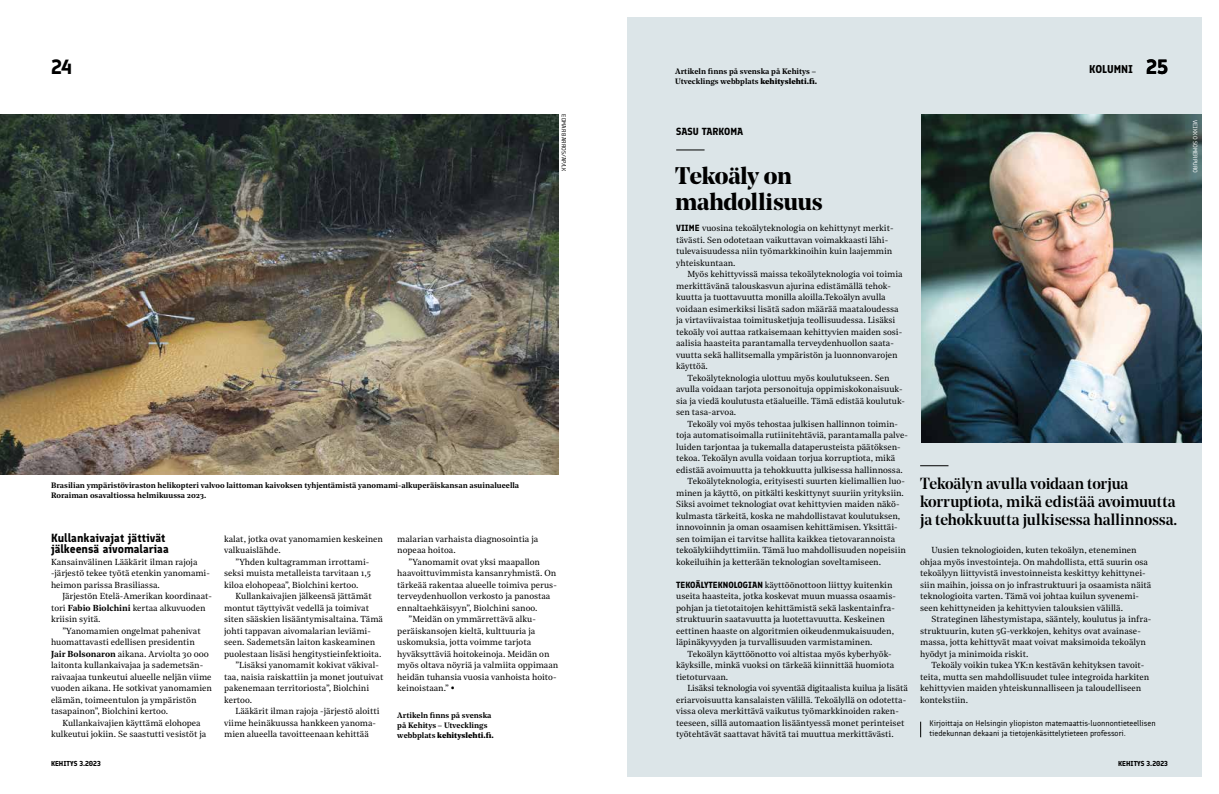
<style>
.page{position:relative;width:1219px;height:794px;background:#fff}
.page>*{position:absolute;margin:0;border:0;box-sizing:border-box;transform-origin:0 0}
.t1{font:700 24px/26px "Noe Display";letter-spacing:-.01em;color:#000}
.t2{font:700 20px "Finlandica";color:#000}
.t3{font:500 16px/18px "Noe Display";letter-spacing:-.005em;color:#000}
.t4{font:700 11.5px/11.5px "Finlandica";color:#000}
.t5{font:700 11px "Finlandica";color:#000}
.t6{font:700 10px "Finlandica";color:#000}
.t7{font:8.7px/11.5px "Noe Text";color:#000}
.t8{font:8px/10px "Finlandica";color:#000}
.t9{font:600 7.8px/10px "Noe Text";color:#000}
.t10{font:700 7px "Finlandica";color:#000}
.t11{font:6px "Finlandica";color:#000}
.t12{font:6px "Finlandica";letter-spacing:.01em;color:#fff}
.s1{font-weight:900}
.s2{font-weight:600}
.s3{font-weight:900;font-size:10px}
.s4{font-family:"Finlandica";font-weight:700}
</style>
<div class="page">
<div style="left:628px;top:17px;width:574px;height:760px;background:#dce5e8"></div>
<svg style="left:920px;top:721px;width:1px;height:16px"></svg>
<svg style="left:676px;top:149px;width:29px;height:1px"></svg>
<img style="left:921px;top:114px;width:281px;height:328px">
<svg style="left:920px;top:465px;width:28px;height:1px"></svg>
<img style="left:0;top:114px;width:558px;height:361px">
<h2 class="t2" style="left:51px;top:54px;width:23px">24</h2>
<h2 class="t2" style="left:1146px;top:54px;width:23px">25</h2>
<p class="t5" style="left:1089px;top:63px;width:45px">KOLUMNI</p>
<p class="t9" style="left:675px;top:65px;width:143px">Artikeln finns på svenska på Kehitys –<br>Utvecklings webbplats <span class="s1">kehityslehti.fi.</span></p>
<p class="t11" style="left:567px;top:114px;width:59px;rotate:90deg">EDMAR BARROS/AP/LK</p>
<p class="t9" style="left:51px;top:480px;width:470px">Brasilian ympäristöviraston helikopteri valvoo laittoman kaivoksen tyhjentämistä yanomami-alkuperäiskansan asuinalueella<br>Roraiman osavaltiossa helmikuussa 2023.</p>
<h3 class="t4" style="left:51px;top:532px;width:119px">Kullankaivajat jättivät jälkeensä aivomalariaa</h3>
<p class="t7" style="left:51px;top:555px;width:160px">Kansainvälinen Lääkärit ilman rajoja -järjestö tekee työtä etenkin yanomami&shy;heimon parissa Brasiliassa.</p>
<p class="t7" style="left:51px;top:590px;width:162px;text-indent:11px">Järjestön Etelä-Amerikan koordinaat&shy;tori <span class="s2">Fabio Biolchini</span> kertaa alkuvuoden kriisin syitä.</p>
<p class="t7" style="left:51px;top:624px;width:162px;text-indent:11px">”Yanomamien ongelmat pahenivat huomattavasti edellisen presidentin<br><span class="s2">Jair Bolsonaron</span> aikana. Arviolta 30 000 laitonta kullankaivajaa ja sademetsän&shy;raivaajaa tunkeutui alueelle neljän viime vuoden aikana. He sotkivat yanomamien elämän, toimeentulon ja ympäristön tasapainon”, Biolchini kertoo.</p>
<p class="t7" style="left:51px;top:716px;width:157px;text-indent:11px">Kullankaivajien käyttämä elohopea kulkeutui jokiin. Se saastutti vesistöt ja</p>
<p class="t7" style="left:224px;top:532px;width:160px">kalat, jotka ovat yanomamien keskeinen</p>
<p class="t7" style="left:224px;top:544px;width:58px">valkuaislähde.</p>
<p class="t7" style="left:235px;top:555px;width:135px">”Yhden kultagramman irrottami-</p>
<p class="t7" style="left:224px;top:567px;width:148px">seksi muista metalleista tarvitaan 1,5</p>
<p class="t7" style="left:224px;top:578px;width:136px">kiloa elohopeaa”, Biolchini kertoo.</p>
<p class="t7" style="left:235px;top:590px;width:138px">Kullankaivajien jälkeensä jättämät</p>
<p class="t7" style="left:224px;top:601px;width:146px">montut täyttyivät vedellä ja toimivat</p>
<p class="t7" style="left:224px;top:613px;width:160px">siten sääskien lisääntymisaltaina. Tämä</p>
<p class="t7" style="left:224px;top:624px;width:148px">johti tappavan aivomalarian leviämi-</p>
<p class="t7" style="left:224px;top:636px;width:153px">seen. Sademetsän laiton kaskeaminen</p>
<p class="t7" style="left:224px;top:647px;width:159px">puolestaan lisäsi hengitystieinfektioita.</p>
<p class="t7" style="left:235px;top:659px;width:145px">”Lisäksi yanomamit kokivat väkival-</p>
<p class="t7" style="left:224px;top:670px;width:161px">taa, naisia raiskattiin ja monet joutuivat</p>
<p class="t7" style="left:224px;top:682px;width:147px">pakenemaan territoriosta”, Biolchini</p>
<p class="t7" style="left:224px;top:693px;width:30px">kertoo.</p>
<p class="t7" style="left:235px;top:705px;width:145px">Lääkärit ilman rajoja -järjestö aloitti</p>
<p class="t7" style="left:224px;top:716px;width:153px">viime heinäkuussa hankkeen yanoma-</p>
<p class="t7" style="left:224px;top:728px;width:146px">mien alueella tavoitteenaan kehittää</p>
<p class="t7" style="left:397px;top:532px;width:142px">malarian varhaista diagnosointia ja nopeaa hoitoa.</p>
<p class="t7" style="left:409px;top:555px;width:133px">”Yanomamit ovat yksi maapallon</p>
<p class="t7" style="left:397px;top:567px;width:160px">haavoittuvimmista kansanryhmistä. On</p>
<p class="t7" style="left:397px;top:578px;width:161px">tärkeää rakentaa alueelle toimiva perus-</p>
<p class="t7" style="left:397px;top:590px;width:155px">terveydenhuollon verkosto ja panostaa</p>
<p class="t7" style="left:397px;top:601px;width:142px">ennaltaehkäisyyn”, Biolchini sanoo.</p>
<p class="t7" style="left:409px;top:613px;width:129px">”Meidän on ymmärrettävä alku-</p>
<p class="t7" style="left:397px;top:624px;width:139px">peräiskansojen kieltä, kulttuuria ja</p>
<p class="t7" style="left:397px;top:636px;width:135px">uskomuksia, jotta voimme tarjota</p>
<p class="t7" style="left:397px;top:647px;width:154px">hyväksyttäviä hoitokeinoja. Meidän on</p>
<p class="t7" style="left:397px;top:659px;width:163px">myös oltava nöyriä ja valmiita oppimaan</p>
<p class="t7" style="left:397px;top:670px;width:161px">heidän tuhansia vuosia vanhoista hoito-</p>
<p class="t7" style="left:397px;top:682px;width:59px">keinoistaan.” <span class="s3">•</span></p>
<p class="t9" style="left:397px;top:709px;width:98px">Artikeln finns på svenska på Kehitys – Utvecklings webbplats <span class="s1">kehityslehti.fi.</span></p>
<p class="t6" style="left:676px;top:125px;width:69px">SASU TARKOMA</p>
<h1 class="t1" style="left:675px;top:162px;width:149px">Tekoäly on mahdollisuus</h1>
<p class="t7" style="left:676px;top:222px;width:219px"><span class="s4">VIIME</span> vuosina tekoälyteknologia on kehittynyt merkit&shy;tävästi. Sen odotetaan vaikuttavan voimakkaasti lähi&shy;tulevaisuudessa niin työmarkkinoihin kuin laajemmin yhteiskuntaan.</p>
<p class="t7" style="left:687px;top:268px;width:217px">Myös kehittyvissä maissa tekoälyteknologia voi toimia</p>
<p class="t7" style="left:676px;top:279px;width:216px">merkittävänä talouskasvun ajurina edistämällä tehok-</p>
<p class="t7" style="left:676px;top:291px;width:211px">kuutta ja tuottavuutta monilla aloilla.Tekoälyn avulla</p>
<p class="t7" style="left:676px;top:302px;width:224px">voidaan esimerkiksi lisätä sadon määrää maataloudessa</p>
<p class="t7" style="left:676px;top:314px;width:221px">ja virtaviivaistaa toimitusketjuja teollisuudessa. Lisäksi</p>
<p class="t7" style="left:676px;top:325px;width:228px">tekoäly voi auttaa ratkaisemaan kehittyvien maiden sosi-</p>
<p class="t7" style="left:676px;top:337px;width:219px">aalisia haasteita parantamalla terveydenhuollon saata-</p>
<p class="t7" style="left:676px;top:348px;width:223px">vuutta sekä hallitsemalla ympäristön ja luonnonvarojen</p>
<p class="t7" style="left:676px;top:360px;width:33px">käyttöä.</p>
<p class="t7" style="left:687px;top:371px;width:203px">Tekoälyteknologia ulottuu myös koulutukseen. Sen</p>
<p class="t7" style="left:676px;top:383px;width:228px">avulla voidaan tarjota personoituja oppimiskokonaisuuk-</p>
<p class="t7" style="left:676px;top:394px;width:230px">sia ja viedä koulutusta etäalueille. Tämä edistää koulutuk-</p>
<p class="t7" style="left:676px;top:406px;width:61px">sen tasa-arvoa.</p>
<p class="t7" style="left:687px;top:417px;width:212px">Tekoäly voi myös tehostaa julkisen hallinnon toimin-</p>
<p class="t7" style="left:676px;top:429px;width:233px">toja automatisoimalla rutiinitehtäviä, parantamalla palve-</p>
<p class="t7" style="left:676px;top:440px;width:226px">luiden tarjontaa ja tukemalla dataperusteista päätöksen-</p>
<p class="t7" style="left:676px;top:452px;width:220px">tekoa. Tekoälyn avulla voidaan torjua korruptiota, mikä</p>
<p class="t7" style="left:676px;top:463px;width:228px">edistää avoimuutta ja tehokkuutta julkisessa hallinnossa.</p>
<p class="t7" style="left:687px;top:475px;width:219px">Tekoälyteknologia, erityisesti suurten kielimallien luo-</p>
<p class="t7" style="left:676px;top:486px;width:229px">minen ja käyttö, on pitkälti keskittynyt suuriin yrityksiin.</p>
<p class="t7" style="left:676px;top:498px;width:225px">Siksi avoimet teknologiat ovat kehittyvien maiden näkö-</p>
<p class="t7" style="left:676px;top:509px;width:226px">kulmasta tärkeitä, koska ne mahdollistavat koulutuksen,</p>
<p class="t7" style="left:676px;top:521px;width:223px">innovoinnin ja oman osaamisen kehittämisen. Yksittäi-</p>
<p class="t7" style="left:676px;top:532px;width:220px">sen toimijan ei tarvitse hallita kaikkea tietovarannoista</p>
<p class="t7" style="left:676px;top:544px;width:231px">tekoälykiihdyttimiin. Tämä luo mahdollisuuden nopeisiin</p>
<p class="t7" style="left:676px;top:555px;width:206px">kokeiluihin ja ketterään teknologian soveltamiseen.</p>
<p class="t7" style="left:676px;top:578px;width:221px"><span class="s4">TEKOÄLYTEKNOLOGIAN</span> käyttöönottoon liittyy kuitenkin useita haasteita, jotka koskevat muun muassa osaamis&shy;pohjan ja tietotaitojen kehittämistä sekä laskentainfra&shy;struktuurin saatavuutta ja luotettavuutta. Keskeinen eettinen haaste on algoritmien oikeudenmukaisuuden, läpinäkyvyyden ja turvallisuuden varmistaminen.</p>
<p class="t7" style="left:676px;top:647px;width:219px;text-indent:11px">Tekoälyn käyttöönotto voi altistaa myös kyberhyök&shy;käyksille, minkä vuoksi on tärkeää kiinnittää huomiota tietoturvaan.</p>
<p class="t7" style="left:676px;top:682px;width:233px;text-indent:11px">Lisäksi teknologia voi syventää digitaalista kuilua ja lisätä eriarvoisuutta kansalaisten välillä. Tekoälyllä on odotetta&shy;vissa oleva merkittävä vaikutus työmarkkinoiden raken&shy;teeseen, sillä automaation lisääntyessä monet perinteiset työtehtävät saattavat hävitä tai muuttua merkittävästi.</p>
<h3 class="t3" style="left:920px;top:474px;width:259px">Tekoälyn avulla voidaan torjua korruptiota, mikä edistää avoimuutta ja tehokkuutta julkisessa hallinnossa.</h3>
<p class="t7" style="left:920px;top:544px;width:233px;text-indent:11px">Uusien teknologioiden, kuten tekoälyn, eteneminen ohjaa myös investointeja. On mahdollista, että suurin osa tekoälyyn liittyvistä investoinneista keskittyy kehittynei&shy;siin maihin, joissa on jo infrastruktuuri ja osaamista näitä teknologioita varten. Tämä voi johtaa kuilun syvenemi&shy;seen kehittyneiden ja kehittyvien talouksien välillä.</p>
<p class="t7" style="left:920px;top:613px;width:232px;text-indent:11px">Strateginen lähestymistapa, sääntely, koulutus ja infra&shy;struktuurin, kuten 5G-verkkojen, kehitys ovat avainase&shy;massa, jotta kehittyvät maat voivat maksimoida tekoälyn hyödyt ja minimoida riskit.</p>
<p class="t7" style="left:920px;top:659px;width:231px;text-indent:11px">Tekoäly voikin tukea YK:n kestävän kehityksen tavoit&shy;teita, mutta sen mahdollisuudet tulee integroida harkiten kehittyvien maiden yhteiskunnalliseen ja taloudelliseen kontekstiin.</p>
<p class="t8" style="left:929px;top:718px;width:228px">Kirjoittaja on Helsingin yliopiston matemaattis-luonnontieteellisen tiedekunnan dekaani ja tietojenkäsittelytieteen professori.</p>
<p class="t10" style="left:51px;top:759px;width:51px">KEHITYS 3.2023</p>
<p class="t10" style="left:1118px;top:759px;width:51px">KEHITYS 3.2023</p>
<p class="t12" style="left:1199px;top:120px;width:54px;rotate:90deg">VEIKKO SOMERPURO</p>
</div>
